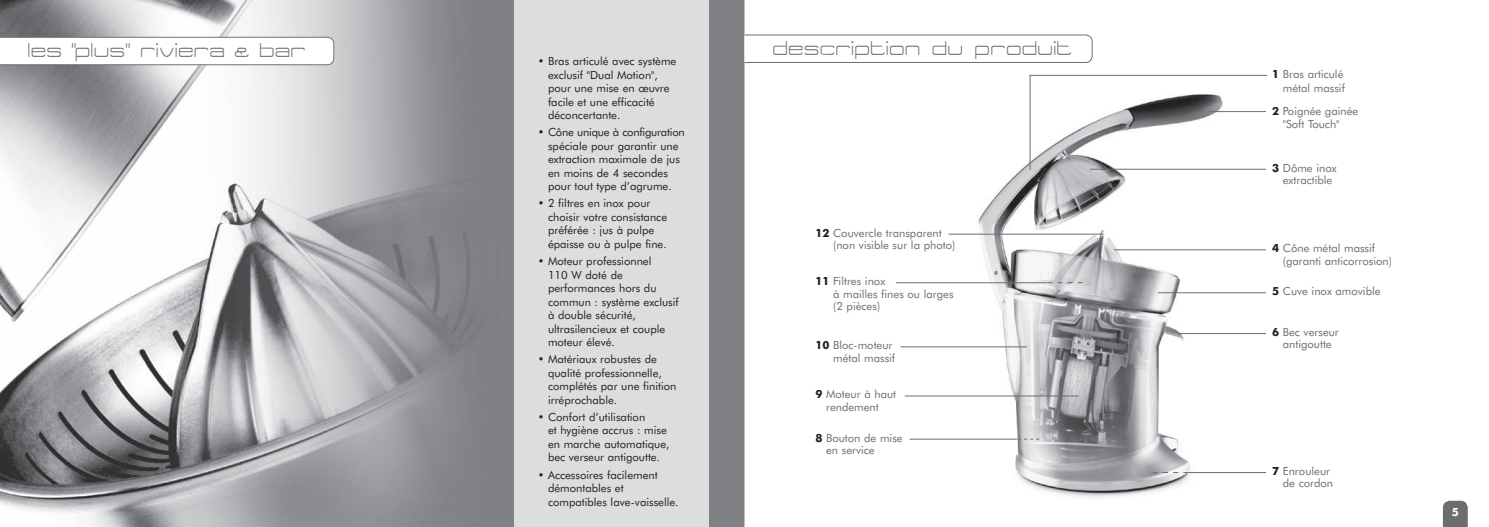
<style>
.page{position:relative;width:1489px;height:527px;background:#fff}
.page>*{position:absolute;margin:0;border:0;box-sizing:border-box;transform-origin:0 0}
.t1{font:22.5px "Tidy Curve TV";color:#6c6d70}
.t2{font:11.25px/13.5px "Futura BT";color:#231f20}
.t3{font:11.25px/12.5px "Futura BT";color:#6c6d70}
.t4{font:700 11.25px "Futura BT";color:#fff}
.s1{font-weight:700;color:#231f20}
</style>
<div class="page">
<img style="left:0;top:0;width:744px;height:526px">
<div style="left:514px;top:0;width:194px;height:526px;background:#dcdddf"></div>
<svg style="left:0;top:37px;width:334px;height:28px"></svg>
<svg style="left:1442px;top:500px;width:25px;height:26px"></svg>
<svg style="left:744px;top:34px;width:349px;height:29px"></svg>
<img style="left:964px;top:88px;width:274px;height:410px">
<hr style="left:1209px;top:111px;width:56px;height:1px;background:#6c6d70">
<hr style="left:1089px;top:169px;width:176px;height:1px;background:#6c6d70">
<hr style="left:1113px;top:249px;width:152px;height:1px;background:#6c6d70">
<hr style="left:1157px;top:292px;width:108px;height:1px;background:#6c6d70">
<hr style="left:1178px;top:333px;width:87px;height:1px;background:#6c6d70">
<hr style="left:1188px;top:471px;width:77px;height:1px;background:#6c6d70">
<hr style="left:909px;top:438px;width:108px;height:1px;background:#6c6d70">
<hr style="left:904px;top:395px;width:174px;height:1px;background:#6c6d70">
<hr style="left:900px;top:346px;width:127px;height:1px;background:#6c6d70">
<hr style="left:895px;top:282px;width:151px;height:1px;background:#6c6d70">
<hr style="left:948px;top:233px;width:155px;height:1px;background:#6c6d70">
<hr style="left:1029px;top:75px;width:237px;height:1px;background:#6c6d70">
<hr style="left:1029px;top:75px;width:1px;height:95px;background:#6c6d70">
<svg style="left:1152px;top:471px;width:36px;height:1px"></svg>
<svg style="left:1017px;top:438px;width:22px;height:1px"></svg>
<svg style="left:1047px;top:282px;width:35px;height:1px"></svg>
<h1 class="t1" style="left:29px;top:40px;width:280px">Les "plus" riviera &amp; bar</h1>
<p class="t2" style="left:548px;top:54px;width:130px;text-indent:-10px">• Bras articulé avec système exclusif "Dual Motion", pour une mise en œuvre facile et une efficacité déconcertante.</p>
<p class="t2" style="left:537px;top:125px;width:148px;text-align:center">• Cône unique à configuration spéciale pour garantir une extraction maximale de jus<br>en moins de 4 secondes<br>pour tout type d’agrume.</p>
<p class="t2" style="left:548px;top:196px;width:121px;text-indent:-10px">• 2 filtres en inox pour choisir votre consistance préférée : jus à pulpe épaisse ou à pulpe fine.</p>
<p class="t2" style="left:548px;top:254px;width:132px;text-indent:-10px">• Moteur professionnel<br>110 W doté de performances hors du commun : système exclusif à double sécurité, ultrasilencieux et couple moteur élevé.</p>
<p class="t2" style="left:548px;top:352px;width:130px;text-indent:-10px">• Matériaux robustes de qualité professionnelle, complétés par une finition irréprochable.</p>
<p class="t2" style="left:548px;top:409px;width:123px;text-indent:-10px">• Confort d’utilisation<br>et hygiène accrus : mise en marche automatique, bec verseur antigoutte.</p>
<p class="t2" style="left:548px;top:467px;width:132px;text-indent:-10px">• Accessoires facilement démontables et compatibles lave-vaisselle.</p>
<h1 class="t1" style="left:773px;top:37px;width:301px">description du produit</h1>
<p class="t3" style="left:833px;top:226px;width:124px;text-indent:-18px"><span class="s1">12</span> Couvercle transparent (non visible sur la photo)</p>
<p class="t3" style="left:833px;top:274px;width:122px;text-indent:-18px"><span class="s1">11</span> Filtres inox<br>à mailles fines ou larges (2 pièces)</p>
<p class="t3" style="left:815px;top:338px;width:81px;text-align:right"><span class="s1">10</span> Bloc-moteur métal massif</p>
<p class="t3" style="left:815px;top:387px;width:82px;text-align:center"><span class="s1">9</span> Moteur à haut rendement</p>
<p class="t3" style="left:826px;top:431px;width:78px;text-indent:-11px"><span class="s1">8</span> Bouton de mise en service</p>
<p class="t3" style="left:1271px;top:67px;width:74px;line-height:13.5px;text-align:right"><span class="s1">1</span> Bras articulé métal massif</p>
<p class="t3" style="left:1282px;top:104px;width:77px;line-height:13.5px;text-indent:-11px"><span class="s1">2</span> Poignée gainée "Soft Touch"</p>
<p class="t3" style="left:1271px;top:161px;width:66px;text-align:center"><span class="s1">3</span> Dôme inox extractible</p>
<p class="t3" style="left:1282px;top:241px;width:111px;text-indent:-11px"><span class="s1">4</span> Cône métal massif (garanti anticorrosion)</p>
<p class="t3" style="left:1271px;top:284px;width:110px"><span class="s1">5</span> Cuve inox amovible</p>
<p class="t3" style="left:1271px;top:325px;width:68px;text-align:center"><span class="s1">6</span> Bec verseur antigoutte</p>
<p class="t3" style="left:1271px;top:464px;width:63px;text-align:right"><span class="s1">7</span> Enrouleur de cordon</p>
<p class="t4" style="left:1451px;top:505px;width:9px">5</p>
</div>
